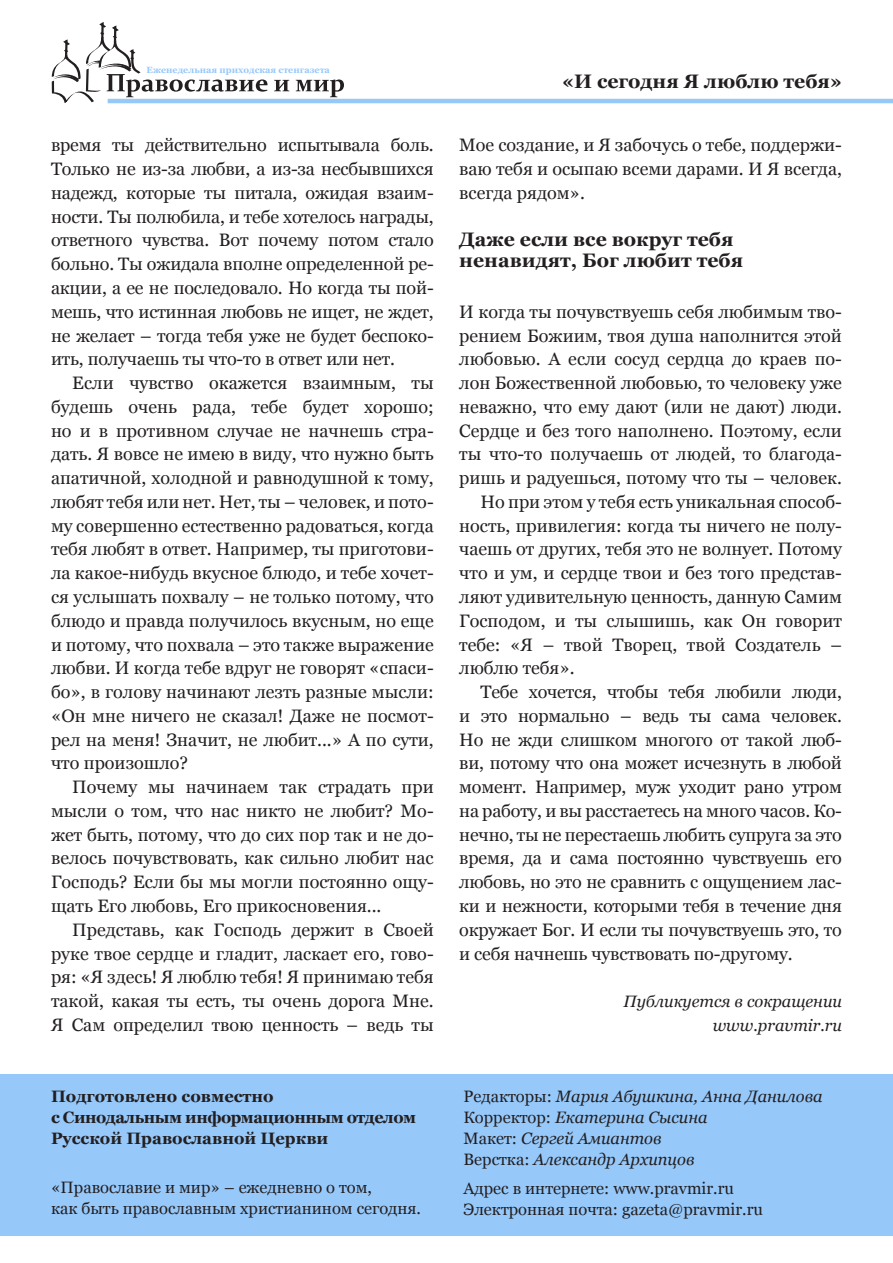
<style>
.page{position:relative;width:893px;height:1263px;background:#fff}
.page>*{position:absolute;margin:0;border:0;box-sizing:border-box;transform-origin:0 0}
.Podzagolovok{font:700 19.5px/21px "Georgia";color:#231f20}
.kolontitul{font:700 19.5px "Georgia";color:#231f20}
.Text{font:18px/23.7px "Georgia";color:#231f20;text-align:justify}
.Text_first{font:18px/23.7px "Georgia";color:#231f20;text-align:justify}
.Bibliography{font:italic 16.5px/21px "Georgia";color:#231f20}
.t1{font:16.5px/21px "Georgia";color:#231f20}
.t2{font:700 16.5px/21px "Georgia";color:#231f20}
.t3{font:700 9px "Georgia";color:#96c8fa}
.s1{font-style:normal}
</style>
<div class="page">
<div style="left:0;top:1074px;width:893px;height:162px;background:#96c8fa"></div>
<svg style="left:52px;top:22px;width:215px;height:81px"></svg>
<svg style="left:274px;top:80px;width:15px;height:11px"></svg>
<svg style="left:296px;top:79px;width:48px;height:18px"></svg>
<hr style="left:108px;top:99px;width:785px;height:4px;background:#96c8fa">
<p class="t3" style="left:147px;top:64px;width:185px">Еженедельная приходская стенгазета</p>
<p class="Text" style="left:51px;top:134px;width:384px">время ты действительно испытывала боль.<br>Только не из-за любви, а из-за несбывшихся надежд, которые ты питала, ожидая взаим&shy;ности. Ты полюбила, и тебе хотелось награды, ответного чувства. Вот почему потом стало больно. Ты ожидала вполне определенной ре&shy;акции, а ее не последовало. Но когда ты пой&shy;мешь, что истинная любовь не ищет, не ждет, не желает – тогда тебя уже не будет беспоко&shy;ить, получаешь ты что-то в ответ или нет.</p>
<p class="Text" style="left:51px;top:371px;width:384px;text-indent:21px">Если чувство окажется взаимным, ты будешь очень рада, тебе будет хорошо; но и в противном случае не начнешь стра&shy;дать. Я вовсе не имею в виду, что нужно быть апатичной, холодной и равнодушной к тому, любят тебя или нет. Нет, ты – человек, и пото&shy;му совершенно естественно радоваться, когда тебя любят в ответ. Например, ты приготови&shy;ла какое-нибудь вкусное блюдо, и тебе хочет&shy;ся услышать похвалу – не только потому, что блюдо и правда получилось вкусным, но еще и потому, что похвала – это также выражение любви. И когда тебе вдруг не говорят «спаси&shy;бо», в голову начинают лезть разные мысли: «Он мне ничего не сказал! Даже не посмот&shy;рел на меня! Значит, не любит...» А по сути, что произошло?</p>
<p class="Text" style="left:51px;top:775px;width:384px;text-indent:21px">Почему мы начинаем так страдать при мысли о том, что нас никто не любит? Мо&shy;жет быть, потому, что до сих пор так и не до&shy;велось почувствовать, как сильно любит нас Господь? Если бы мы могли постоянно ощу&shy;щать Его любовь, Его прикосновения...</p>
<p class="Text" style="left:51px;top:918px;width:384px;text-indent:21px">Представь, как Господь держит в Своей руке твое сердце и гладит, ласкает его, гово&shy;ря: «Я здесь! Я люблю тебя! Я принимаю тебя такой, какая ты есть, ты очень дорога Мне.<br>Я Сам определил твою ценность – ведь ты</p>
<p class="t2" style="left:51px;top:1085px;width:367px">Подготовлено совместно<br>с Синодальным информационным отделом<br>Русской Православной Церкви</p>
<p class="t1" style="left:51px;top:1177px;width:372px">«Православие и мир» – ежедневно о том,<br>как быть православным христианином сегодня.</p>
<p class="kolontitul" style="left:562px;top:69px;width:281px">«И сегодня Я люблю тебя»</p>
<p class="Text" style="left:459px;top:134px;width:384px">Мое создание, и Я забочусь о тебе, поддержи&shy;ваю тебя и осыпаю всеми дарами. И Я всегда, всегда рядом».</p>
<p class="Podzagolovok" style="left:459px;top:229px;width:285px">Даже если все вокруг тебя ненавидят, Бог любит тебя</p>
<p class="Text_first" style="left:459px;top:300px;width:384px">И когда ты почувствуешь себя любимым тво&shy;рением Божиим, твоя душа наполнится этой любовью. А если сосуд сердца до краев по&shy;лон Божественной любовью, то человеку уже неважно, что ему дают (или не дают) люди.<br>Сердце и без того наполнено. Поэтому, если ты что-то получаешь от людей, то благода&shy;ришь и радуешься, потому что ты – человек.</p>
<p class="Text" style="left:459px;top:490px;width:384px;text-indent:21px">Но при этом у тебя есть уникальная способ&shy;ность, привилегия: когда ты ничего не полу&shy;чаешь от других, тебя это не волнует. Потому что и ум, и сердце твои и без того представ&shy;ляют удивительную ценность, данную Самим Господом, и ты слышишь, как Он говорит тебе: «Я – твой Творец, твой Создатель – люблю тебя».</p>
<p class="Text" style="left:459px;top:680px;width:384px;text-indent:21px">Тебе хочется, чтобы тебя любили люди, и это нормально – ведь ты сама человек.<br>Но не жди слишком многого от такой люб&shy;ви, потому что она может исчезнуть в любой момент. Например, муж уходит рано утром на работу, и вы расстаетесь на много часов. Ко&shy;нечно, ты не перестаешь любить супруга за это время, да и сама постоянно чувствуешь его любовь, но это не сравнить с ощущением лас&shy;ки и нежности, которыми тебя в течение дня окружает Бог. И если ты почувствуешь это, то и себя начнешь чувствовать по-другому.</p>
<p class="Bibliography" style="left:623px;top:990px;width:220px;line-height:23.7px;text-align:right">Публикуется в сокращении www.pravmir.ru</p>
<p class="Bibliography" style="left:463px;top:1086px;width:361px"><span class="s1">Редакторы:</span> Мария Абушкина, Анна Данилова<br><span class="s1">Корректор:</span> Екатерина Сысина<br><span class="s1">Макет:</span> Сергей Амиантов<br><span class="s1">Верстка:</span> Александр Архипцов</p>
<p class="t1" style="left:463px;top:1178px;width:301px">Адрес в интернете: www.pravmir.ru<br>Электронная почта: gazeta@pravmir.ru</p>
</div>
